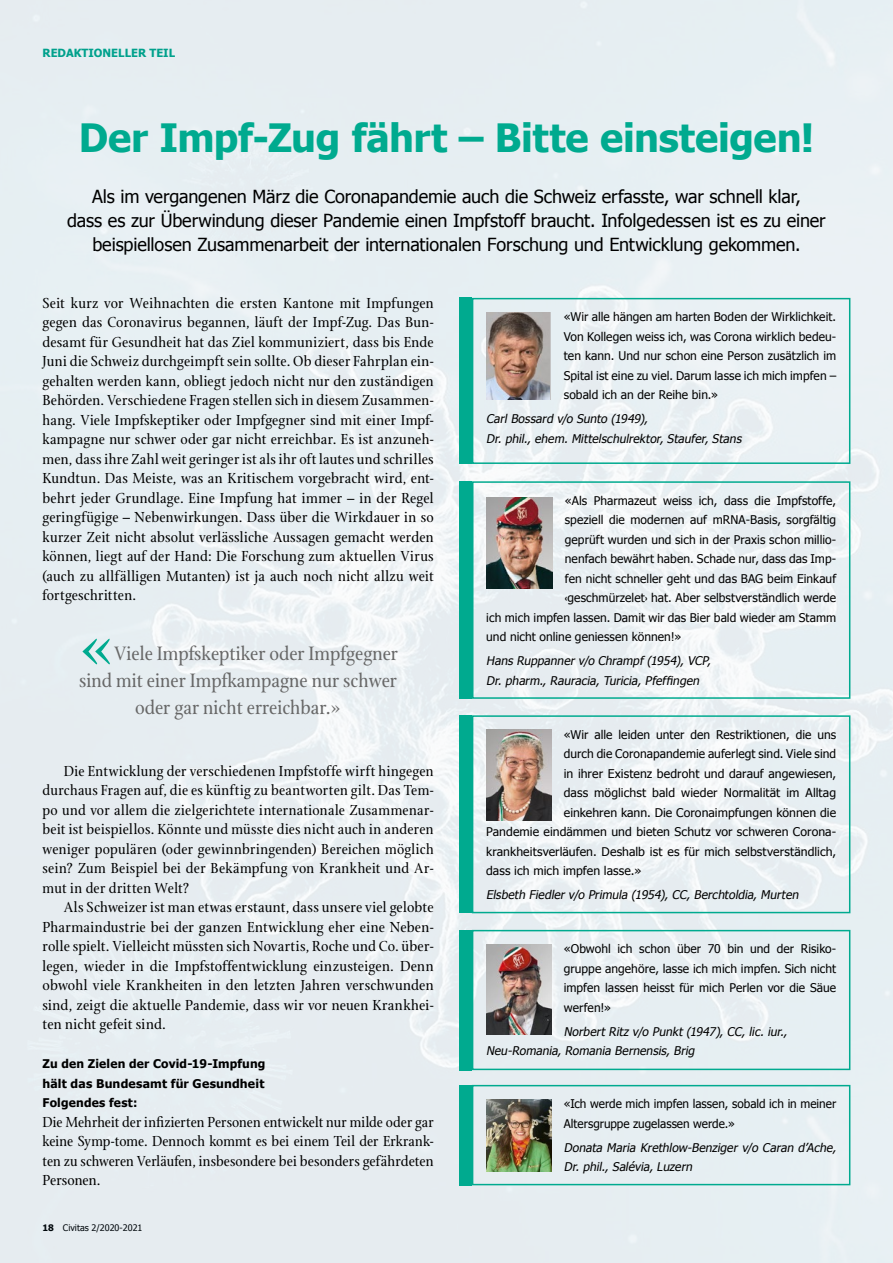
<style>
.page{position:relative;width:893px;height:1263px;background:#fff}
.page>*{position:absolute;margin:0;border:0;box-sizing:border-box;transform-origin:0 0}
.t1{font:72px "Stone Print";color:#00aa8f}
.t2{font:700 39px "Tahoma";letter-spacing:-.005em;color:#00aa8f}
.t3{font:21px "Stone Print";color:#676767}
.t4{font:18px/24px "Tahoma";letter-spacing:-.01em;color:#000;text-align:center}
.t5{font:15.75px/19.5px "Stone Print";letter-spacing:.01em;color:#000;text-align:justify}
.t6{font:12px/19.5px "Tahoma";letter-spacing:.005em;color:#000;text-align:justify}
.t7{font:italic 12px/19.5px "Tahoma";color:#000}
.t8{font:700 12px/19.5px "Tahoma";letter-spacing:.015em;color:#000;text-align:justify}
.t9{font:700 11.25px "Tahoma";color:#00aa8f}
.t10{font:9px "Tahoma";color:#000}
.s1{font-weight:700}
.s2{font-family:"Lubalin Graph";font-weight:600}
</style>
<div class="page">
<img style="left:0;top:0;width:893px;height:1263px">
<div style="left:472px;top:298px;width:378px;height:166px;border:2px solid #00aa8f"></div>
<svg style="left:549px;top:312px;width:2px;height:88px"></svg>
<img style="left:487px;top:312px;width:62px;height:88px">
<div style="left:459px;top:298px;width:13px;height:166px;background:#00aa8f"></div>
<div style="left:472px;top:481px;width:378px;height:218px;border:2px solid #00aa8f"></div>
<img style="left:487px;top:498px;width:65px;height:90px">
<div style="left:459px;top:481px;width:13px;height:218px;background:#00aa8f"></div>
<div style="left:472px;top:715px;width:378px;height:198px;border:2px solid #00aa8f"></div>
<img style="left:487px;top:730px;width:64px;height:90px">
<div style="left:459px;top:715px;width:13px;height:198px;background:#00aa8f"></div>
<div style="left:472px;top:930px;width:378px;height:140px;border:2px solid #00aa8f"></div>
<img style="left:487px;top:944px;width:64px;height:91px">
<div style="left:459px;top:930px;width:13px;height:140px;background:#00aa8f"></div>
<div style="left:472px;top:1085px;width:378px;height:100px;border:2px solid #00aa8f"></div>
<img style="left:487px;top:1099px;width:64px;height:72px">
<div style="left:459px;top:1085px;width:13px;height:100px;background:#00aa8f"></div>
<p class="t9" style="left:43px;top:45px;width:134px">REDAKTIONELLER TEIL</p>
<h2 class="t2" style="left:79px;top:110px;width:737px">Der Impf-Zug fährt – Bitte einsteigen!</h2>
<p class="t4" style="left:67px;top:183px;width:760px">Als im vergangenen März die Coronapandemie auch die Schweiz erfasste, war schnell klar,<br>dass es zur Überwindung dieser Pandemie einen Impfstoff braucht. Infolgedessen ist es zu einer beispiellosen Zusammenarbeit der internationalen Forschung und Entwicklung gekommen.</p>
<p class="t5" style="left:43px;top:293px;width:393px">Seit kurz vor Weihnachten die ersten Kantone mit Impfungen gegen das Coronavirus begannen, läuft der Impf-Zug. Das Bun&shy;desamt für Gesundheit hat das Ziel kommuniziert, dass bis Ende Juni die Schweiz durchgeimpft sein sollte. Ob dieser Fahrplan ein&shy;gehalten werden kann, obliegt jedoch nicht nur den zuständigen Behörden. Verschiedene Fragen stellen sich in diesem Zusammen&shy;hang. Viele Impfskeptiker oder Impfgegner sind mit einer Impf&shy;kampagne nur schwer oder gar nicht erreichbar. Es ist anzuneh&shy;men, dassihre Zahl weit geringer ist alsihr oft lautes und schrilles Kundtun. Das Meiste, was an Kritischem vorgebracht wird, ent&shy;behrt jeder Grundlage. Eine Impfung hat immer – in der Regel geringfügige – Nebenwirkungen. Dass über die Wirkdauer in so kurzer Zeit nicht absolut verlässliche Aussagen gemacht werden können, liegt auf der Hand: Die Forschung zum aktuellen Virus (auch zu allfälligen Mutanten) ist ja auch noch nicht allzu weit fortgeschritten.</p>
<h1 class="t1" style="left:78px;top:605px;width:37px">«</h1>
<h3 class="t3" style="left:114px;top:641px;width:285px">Viele Impfskeptiker oder Impfgegner</h3>
<h3 class="t3" style="left:79px;top:668px;width:319px">sind mit einer Impfkampagne nur schwer</h3>
<h3 class="t3" style="left:135px;top:695px;width:207px">oder gar nicht erreichbar.»</h3>
<p class="t5" style="left:43px;top:761px;width:393px;text-indent:21px">Die Entwicklung der verschiedenen Impfstoffe wirft hingegen durchaus Fragen auf, die es künftig zu beantworten gilt. Das Tem&shy;po und vor allem die zielgerichtete internationale Zusammenar&shy;beit ist beispiellos. Könnte und müsste dies nicht auch in anderen weniger populären (oder gewinnbringenden) Bereichen möglich sein? Zum Beispiel bei der Bekämpfung von Krankheit und Ar&shy;mut in der dritten Welt?</p>
<p class="t5" style="left:42px;top:898px;width:393px;text-indent:21px">Als Schweizer ist man etwas erstaunt, dass unsere viel gelobte Pharmaindustrie bei der ganzen Entwicklung eher eine Neben&shy;rolle spielt. Vielleicht müssten sich Novartis, Roche und Co. über&shy;legen, wieder in die Impfstoffentwicklung einzusteigen. Denn obwohl viele Krankheiten in den letzten Jahren verschwunden sind, zeigt die aktuelle Pandemie, dass wir vor neuen Krankhei&shy;ten nicht gefeit sind.</p>
<p class="t8" style="left:43px;top:1053px;width:224px">Zu den Zielen der Covid-19-Impfung hält das Bundesamt für Gesundheit Folgendes fest:</p>
<p class="t5" style="left:43px;top:1112px;width:393px">Die Mehrheit der infizierten Personen entwickelt nur milde oder gar keine Symp-tome. Dennoch kommt es bei einem Teil der Erkrank&shy;ten zu schweren Verläufen, insbesondere bei besonders gefährdeten Personen.</p>
<p class="t10" style="left:43px;top:1222px;width:101px"><span class="s1">18</span> Civitas 2/2020-2021</p>
<p class="t6" style="left:564px;top:307px;width:274px">«Wir alle hängen am harten Boden der Wirklichkeit.<br>Von Kollegen weiss ich, was Corona wirklich bedeu&shy;ten kann. Und nur schon eine Person zusätzlich im Spital ist eine zu viel. Darum lasse ich mich impfen – sobald ich an der Reihe bin.»</p>
<p class="t7" style="left:486px;top:408px;width:259px">Carl Bossard v/o Sunto (1949),<br>Dr. phil., ehem. Mittelschulrektor, Staufer, Stans</p>
<p class="t6" style="left:565px;top:490px;width:273px">«Als Pharmazeut weiss ich, dass die Impfstoffe,</p>
<p class="t6" style="left:565px;top:510px;width:273px">speziell die modernen auf mRNA-Basis, sorgfältig</p>
<p class="t6" style="left:565px;top:529px;width:273px">geprüft wurden und sich in der Praxis schon millio-</p>
<p class="t6" style="left:565px;top:549px;width:273px">nenfach bewährt haben. Schade nur, dass das Imp-</p>
<p class="t6" style="left:565px;top:568px;width:273px">fen nicht schneller geht und das BAG beim Einkauf</p>
<p class="t6" style="left:565px;top:588px;width:273px"><span class="s2">‹</span>geschmürzelet<span class="s2">›</span> hat. Aber selbstverständlich werde</p>
<p class="t6" style="left:486px;top:607px;width:351px">ich mich impfen lassen. Damit wir das Bier bald wieder am Stamm</p>
<p class="t6" style="left:486px;top:627px;width:196px">und nicht online geniessen können!»</p>
<p class="t7" style="left:486px;top:650px;width:229px">Hans Ruppanner v/o Chrampf (1954), VCP,<br>Dr. pharm., Rauracia, Turicia, Pfeffingen</p>
<p class="t6" style="left:564px;top:724px;width:274px">«Wir alle leiden unter den Restriktionen, die uns</p>
<p class="t6" style="left:564px;top:744px;width:274px">durch die Coronapandemie auferlegt sind. Viele sind</p>
<p class="t6" style="left:564px;top:763px;width:274px">in ihrer Existenz bedroht und darauf angewiesen,</p>
<p class="t6" style="left:564px;top:783px;width:274px">dass möglichst bald wieder Normalität im Alltag</p>
<p class="t6" style="left:564px;top:802px;width:274px">einkehren kann. Die Coronaimpfungen können die</p>
<p class="t6" style="left:486px;top:822px;width:352px">Pandemie eindämmen und bieten Schutz vor schweren Corona-</p>
<p class="t6" style="left:486px;top:841px;width:352px">krankheitsverläufen. Deshalb ist es für mich selbstverständlich,</p>
<p class="t6" style="left:486px;top:861px;width:157px">dass ich mich impfen lasse.»</p>
<p class="t7" style="left:486px;top:884px;width:316px">Elsbeth Fiedler v/o Primula (1954), CC, Berchtoldia, Murten</p>
<p class="t6" style="left:564px;top:939px;width:274px">«Obwohl ich schon über 70 bin und der Risiko&shy;gruppe angehöre, lasse ich mich impfen. Sich nicht impfen lassen heisst für mich Perlen vor die Säue werfen!»</p>
<p class="t7" style="left:486px;top:1021px;width:305px;text-indent:78px">Norbert Ritz v/o Punkt (1947), CC, lic. iur.,<br>Neu-Romania, Romania Bernensis, Brig</p>
<p class="t6" style="left:564px;top:1094px;width:274px">«Ich werde mich impfen lassen, sobald ich in meiner<br>Altersgruppe zugelassen werde.»</p>
<p class="t7" style="left:564px;top:1137px;width:277px">Donata Maria Krethlow-Benziger v/o Caran d’Ache,<br>Dr. phil., Salévia, Luzern</p>
</div>
